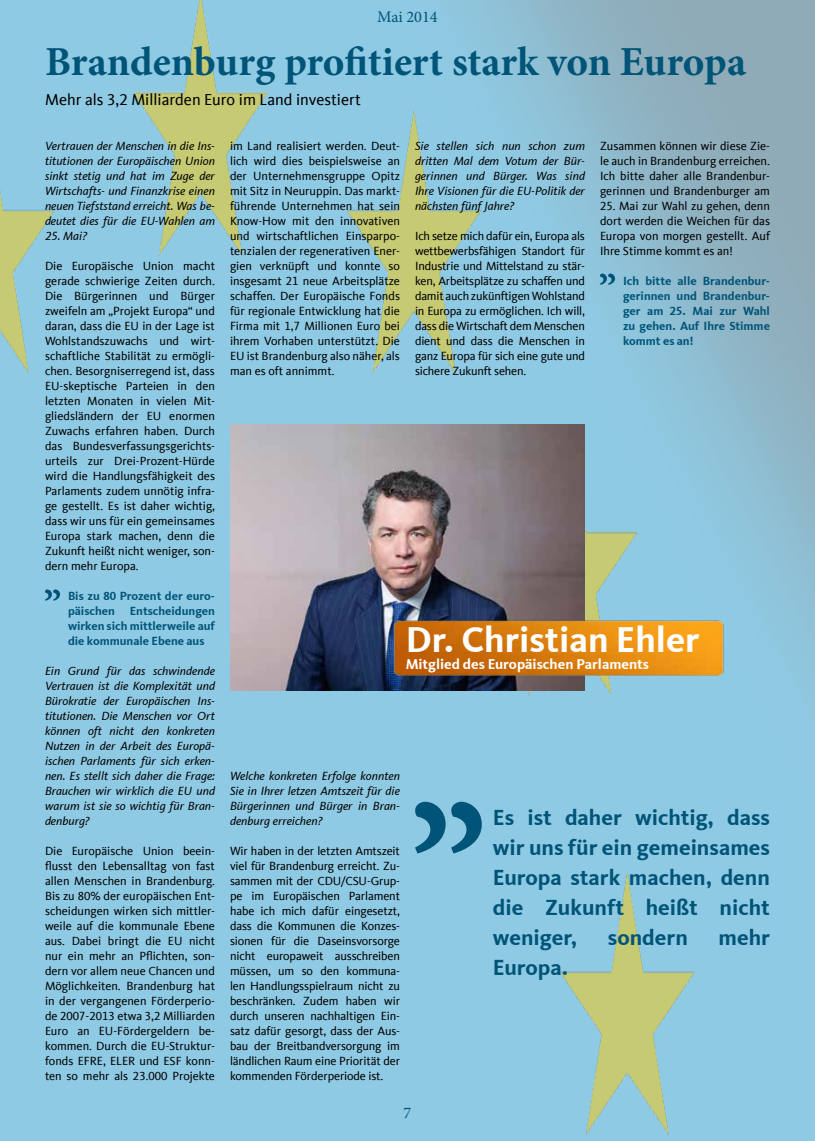
<style>
.page{position:relative;width:815px;height:1141px;background:#fff}
.page>*{position:absolute;margin:0;border:0;box-sizing:border-box;transform-origin:0 0}
.t1{font:700 41.25px "Minion Pro";letter-spacing:-.005em;color:#005478}
.t2{font:700 36.88px "CDU Kievit Tab";color:#fff}
.t3{font:700 22.5px/30px "CDU Kievit Tab";color:#005478;text-align:justify}
.t4{font:16.25px "CDU Kievit Tab";color:#000}
.t5{font:16.25px "Minion Pro";color:#005478}
.t6{font:700 14.62px "CDU Kievit Tab";color:#fff}
.t7{font:12.25px/15px "CDU Kievit Tab";color:#000;text-align:justify}
.t8{font:italic 12.25px/15px "CDU Kievit Tab";color:#000;text-align:justify}
.t9{font:700 12.25px/15px "CDU Kievit Tab";color:#005478;text-align:justify}
</style>
<div class="page">
<img style="left:0;top:0;width:815px;height:1137px">
<img style="left:230px;top:424px;width:355px;height:266px">
<svg style="left:45px;top:589px;width:15px;height:12px"></svg>
<svg style="left:600px;top:274px;width:15px;height:11px"></svg>
<svg style="left:415px;top:802px;width:67px;height:51px;background:#448cac"></svg>
<img style="left:370px;top:587px;width:394px;height:114px">
<h3 class="t5" style="left:377px;top:6px;width:62px">Mai 2014</h3>
<h1 class="t1" style="left:45px;top:32px;width:703px">Brandenburg profitiert stark von Europa</h1>
<h3 class="t4" style="left:45px;top:90px;width:317px">Mehr als 3,2 Milliarden Euro im Land investiert</h3>
<p class="t8" style="left:45px;top:138px;width:172px">Vertrauen der Menschen in die Ins&shy;titutionen der Europäischen Union sinkt stetig und hat im Zuge der Wirtschafts- und Finanzkrise einen neuen Tiefststand erreicht. Was be&shy;deutet dies für die EU-Wahlen am</p>
<p class="t8" style="left:45px;top:228px;width:44px">25. Mai?</p>
<p class="t7" style="left:45px;top:259px;width:172px">Die Europäische Union macht gerade schwierige Zeiten durch.<br>Die Bürgerinnen und Bürger zweifeln am „Projekt Europa“ und daran, dass die EU in der Lage ist Wohlstandszuwachs und wirt&shy;schaftliche Stabilität zu ermögli&shy;chen. Besorgniserregend ist, dass EU-skeptische Parteien in den letzten Monaten in vielen Mit&shy;gliedsländern der EU enormen Zuwachs erfahren haben. Durch das Bundesverfassungsgerichts&shy;urteils zur Drei-Prozent-Hürde wird die Handlungsfähigkeit des Parlaments zudem unnötig infra&shy;ge gestellt. Es ist daher wichtig, dass wir uns für ein gemeinsames Europa stark machen, denn die Zukunft heißt nicht weniger, son&shy;dern mehr Europa.</p>
<p class="t9" style="left:68px;top:588px;width:148px">Bis zu 80 Prozent der euro&shy;päischen Entscheidungen wirken sich mittlerweile auf die kommunale Ebene aus</p>
<p class="t8" style="left:45px;top:664px;width:172px">Ein Grund für das schwindende Vertrauen ist die Komplexität und Bürokratie der Europäischen Ins&shy;titutionen. Die Menschen vor Ort können oft nicht den konkreten Nutzen in der Arbeit des Europä&shy;ischen Parlaments für sich erken&shy;nen. Es stellt sich daher die Frage:<br>Brauchen wir wirklich die EU und warum ist sie so wichtig für Bran&shy;denburg?</p>
<p class="t7" style="left:45px;top:844px;width:172px">Die Europäische Union beein&shy;flusst den Lebensalltag von fast allen Menschen in Brandenburg.<br>Bis zu 80% der europäischen Ent&shy;scheidungen wirken sich mittler&shy;weile auf die kommunale Ebene aus. Dabei bringt die EU nicht nur ein mehr an Pflichten, son&shy;dern vor allem neue Chancen und Möglichkeiten. Brandenburg hat in der vergangenen Förderperio&shy;de 2007-2013 etwa 3,2 Milliarden Euro an EU-Fördergeldern be&shy;kommen. Durch die EU-Struktur&shy;fonds EFRE, ELER und ESF konn&shy;ten so mehr als 23.000 Projekte</p>
<p class="t7" style="left:230px;top:139px;width:172px">im Land realisiert werden. Deut&shy;lich wird dies beispielsweise an der Unternehmensgruppe Opitz mit Sitz in Neuruppin. Das markt&shy;führende Unternehmen hat sein Know-How mit den innovativen und wirtschaftlichen Einsparpo&shy;tenzialen der regenerativen Ener&shy;gien verknüpft und konnte so insgesamt 21 neue Arbeitsplätze schaffen. Der Europäische Fonds für regionale Entwicklung hat die Firma mit 1,7 Millionen Euro bei ihrem Vorhaben unterstützt. Die EU ist Brandenburg also näher, als man es oft annimmt.</p>
<p class="t8" style="left:415px;top:139px;width:172px">Sie stellen sich nun schon zum dritten Mal dem Votum der Bür&shy;gerinnen und Bürger. Was sind Ihre Visionen für die EU-Politik der nächsten fünf Jahre?</p>
<p class="t7" style="left:415px;top:229px;width:172px">Ich setze mich dafür ein, Europa als wettbewerbsfähigen Standort für Industrie und Mittelstand zu stär&shy;ken, Arbeitsplätze zu schaffen und damit auch zukünftigen Wohlstand in Europa zu ermöglichen. Ich will, dass die Wirtschaft dem Menschen dient und dass die Menschen in ganz Europa für sich eine gute und sichere Zukunft sehen.</p>
<p class="t7" style="left:600px;top:139px;width:172px">Zusammen können wir diese Zie&shy;le auch in Brandenburg erreichen.<br>Ich bitte daher alle Brandenbur&shy;gerinnen und Brandenburger am</p>
<p class="t7" style="left:600px;top:199px;width:172px">25. Mai zur Wahl zu gehen, denn dort werden die Weichen für das Europa von morgen gestellt. Auf Ihre Stimme kommt es an!</p>
<p class="t9" style="left:623px;top:274px;width:148px">Ich bitte alle Brandenbur&shy;gerinnen und Brandenbur&shy;ger am 25. Mai zur Wahl zu gehen. Auf Ihre Stimme kommt es an!</p>
<h2 class="t2" style="left:406px;top:618px;width:295px">Dr. Christian Ehler</h2>
<p class="t6" style="left:406px;top:656px;width:245px">Mitglied des Europäischen Parlaments</p>
<p class="t8" style="left:230px;top:769px;width:172px">Welche konkreten Erfolge konnten Sie in Ihrer letzen Amtszeit für die Bürgerinnen und Bürger in Bran&shy;denburg erreichen?</p>
<p class="t7" style="left:230px;top:844px;width:172px">Wir haben in der letzten Amtszeit viel für Brandenburg erreicht. Zu&shy;sammen mit der CDU/CSU-Grup&shy;pe im Europäischen Parlament habe ich mich dafür eingesetzt, dass die Kommunen die Konzes&shy;sionen für die Daseinsvorsorge nicht europaweit ausschreiben müssen, um so den kommuna&shy;len Handlungsspielraum nicht zu beschränken. Zudem haben wir durch unseren nachhaltigen Ein&shy;satz dafür gesorgt, dass der Aus&shy;bau der Breitbandversorgung im ländlichen Raum eine Priorität der kommenden Förderperiode ist.</p>
<h3 class="t5" style="left:404px;top:1102px;width:9px">7</h3>
<h3 class="t3" style="left:493px;top:802px;width:279px">Es ist daher wichtig, dass wir uns für ein gemeinsames Europa stark machen, denn die Zukunft heißt nicht weniger,</h3>
<h3 class="t3" style="left:608px;top:922px;width:81px">sondern</h3>
<h3 class="t3" style="left:718px;top:922px;width:53px">mehr</h3>
<h3 class="t3" style="left:493px;top:952px;width:77px">Europa.</h3>
</div>
